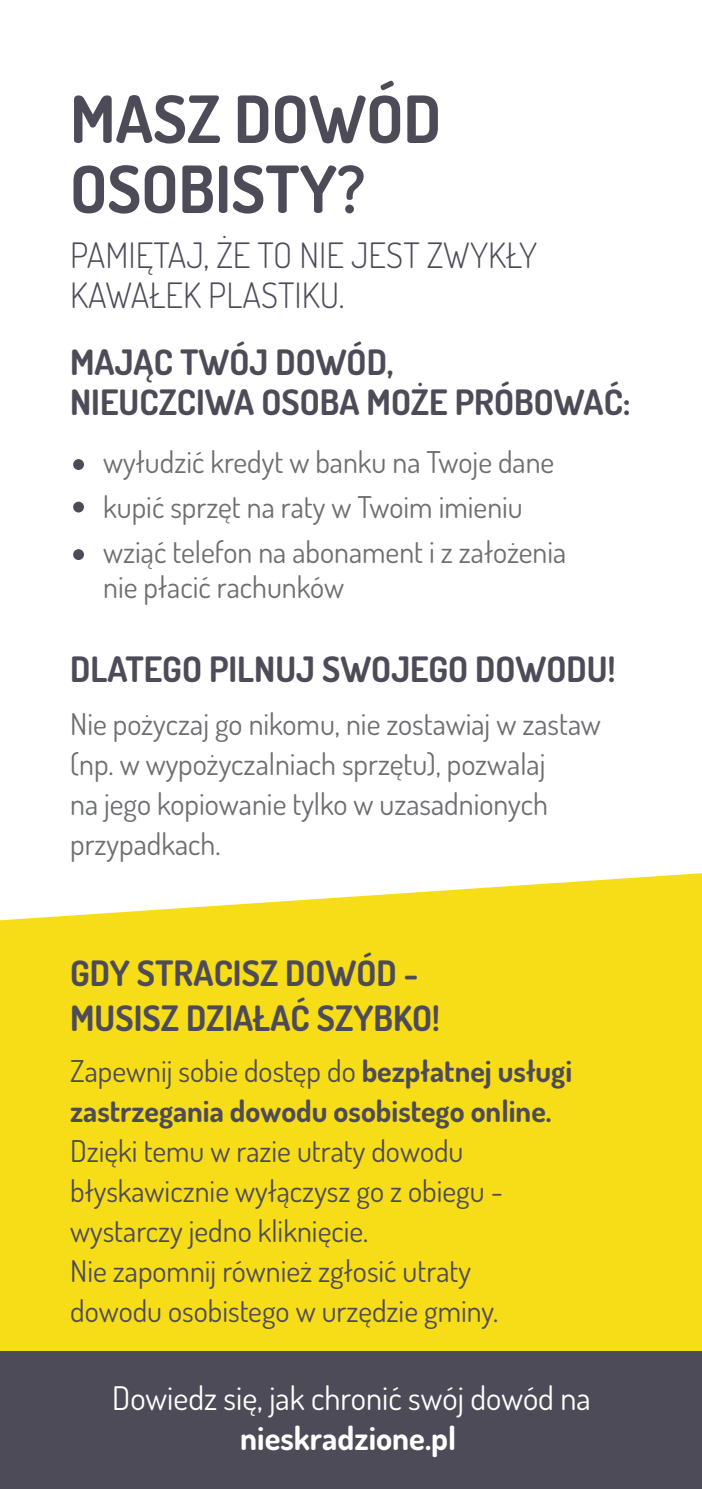
<style>
.page{position:relative;width:702px;height:1489px;background:#fff}
.page>*{position:absolute;margin:0;border:0;box-sizing:border-box;transform-origin:0 0}
.t1{font:700 65px/70px "Dosis";color:#4e4b59}
.t2{font:700 35px/40px "Dosis";color:#4e4b59}
.t3{font:300 35px/40px "Dosis";color:#4e4b59}
.t4{font:32.5px "Dosis";color:#fff}
.t5{font:700 32.5px "Dosis";color:#fff}
.t6{font:30px/40px "Dosis";color:#6d6e71}
.t7{font:30px/40px "Dosis";color:#4e4b59}
.t8{font:700 30px/40px "Dosis";color:#4e4b59}
.s1{font-weight:400}
</style>
<div class="page">
<div style="left:0;top:873px;width:702px;height:477px;background:#f7dd17"></div>
<div style="left:0;top:1350px;width:702px;height:138px;background:#4e4b59"></div>
<div style="left:73px;top:459px;width:11px;height:11px;background:#4e4b59;border-radius:50%"></div>
<div style="left:73px;top:501px;width:11px;height:11px;background:#4e4b59;border-radius:50%"></div>
<div style="left:73px;top:549px;width:11px;height:11px;background:#4e4b59;border-radius:50%"></div>
<h1 class="t1" style="left:70px;top:83px;width:372px">MASZ DOWÓD<br>OSOBISTY?</h1>
<p class="t3" style="left:70px;top:234px;width:469px">PAMIĘTAJ, ŻE TO NIE JEST ZWYKŁY<br>KAWAŁEK PLASTIKU.</p>
<p class="t2" style="left:70px;top:341px;width:562px">MAJĄC TWÓJ DOWÓD,<br>NIEUCZCIWA OSOBA MOŻE PRÓBOWAĆ:</p>
<p class="t6" style="left:103px;top:438px;width:464px;line-height:45px">wyłudzić kredyt w banku na Twoje dane kupić sprzęt na raty w Twoim imieniu wziąć telefon na abonament i z założenia</p>
<p class="t6" style="left:103px;top:566px;width:242px">nie płacić rachunków</p>
<p class="t2" style="left:70px;top:648px;width:546px">DLATEGO PILNUJ SWOJEGO DOWODU!</p>
<p class="t6" style="left:70px;top:703px;width:532px">Nie pożyczaj go nikomu, nie zostawiaj w zastaw (np. w wypożyczalniach sprzętu), pozwalaj<br>na jego kopiowanie tylko w uzasadnionych przypadkach.</p>
<p class="t2" style="left:70px;top:949px;width:371px;line-height:45px">GDY STRACISZ DOWÓD -<br>MUSISZ DZIAŁAĆ SZYBKO!</p>
<p class="t8" style="left:70px;top:1050px;width:503px"><span class="s1">Zapewnij sobie dostęp do</span> bezpłatnej usługi zastrzegania dowodu osobistego online.</p>
<p class="t7" style="left:70px;top:1130px;width:434px">Dzięki temu w razie utraty dowodu błyskawicznie wyłączysz go z obiegu - wystarczy jedno kliknięcie.<br>Nie zapomnij również zgłosić utraty dowodu osobistego w urzędzie gminy.</p>
<p class="t4" style="left:112px;top:1376px;width:480px">Dowiedz się, jak chronić swój dowód na</p>
<p class="t5" style="left:240px;top:1416px;width:217px">nieskradzione.pl</p>
</div>
